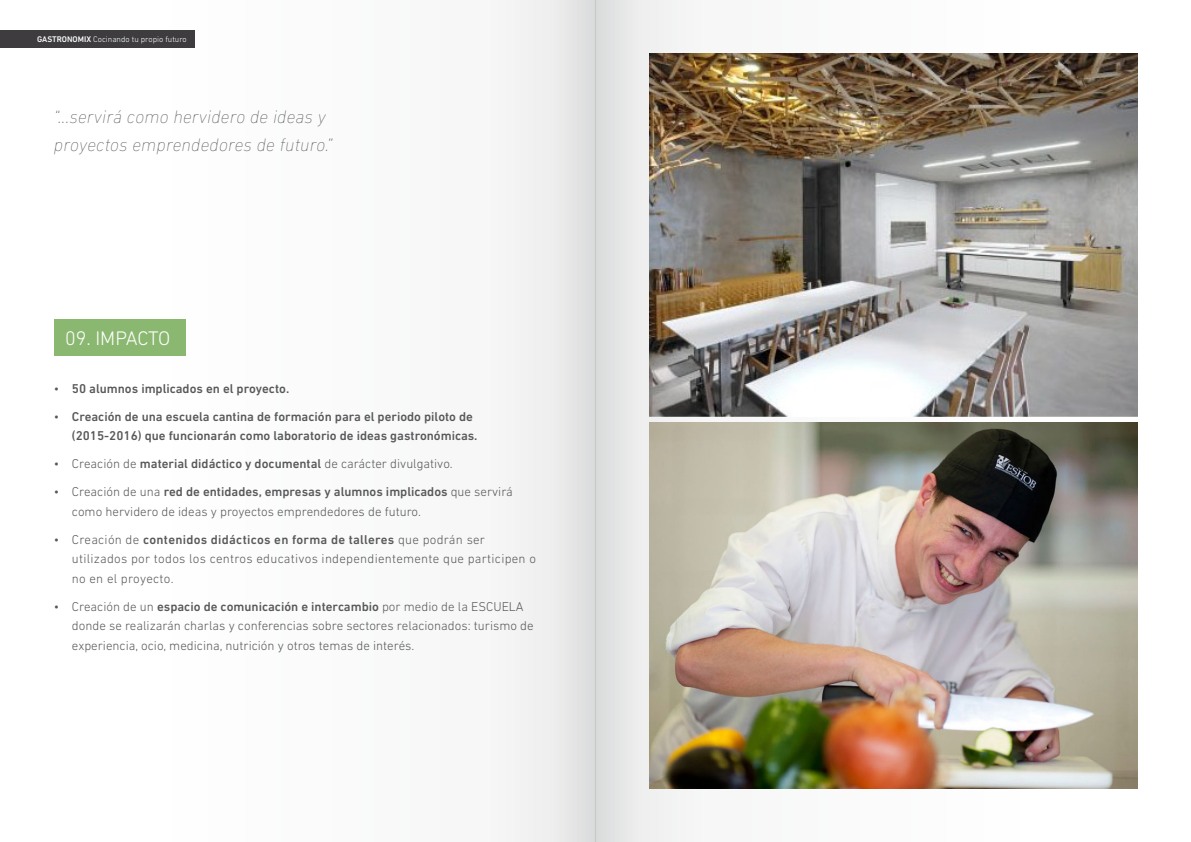
<style>
.page{position:relative;width:1191px;height:842px;background:#fff}
.page>*{position:absolute;margin:0;border:0;box-sizing:border-box;transform-origin:0 0}
.t1{font:300 20px "DIN Next LT Pro";letter-spacing:-.005em;color:#fff}
.t2{font:italic 200 18.5px/27.7px "DIN Next LT Pro";letter-spacing:.01em;color:#58585a}
.t3{font:300 13px/19.5px "DIN Next LT Pro";color:#58585a}
.t4{font:500 13px/19.5px "DIN Next LT Pro";color:#58585a}
.t5{font:300 13px/19.5px "DIN Next LT Pro";letter-spacing:.02em;color:#58585a}
.t6{font:300 8.3px "DIN Next LT Pro";color:#fff}
.s1{font-weight:500}
.s2{font-weight:300}
</style>
<div class="page">
<div style="left:163px;top:0;width:432px;height:842px;background:linear-gradient(to right,#fff,#eceded)"></div>
<svg style="left:596px;top:0;width:431px;height:842px"></svg>
<hr style="left:595px;top:0;width:1px;height:842px;background:#c6c7c8">
<div style="left:54px;top:319px;width:131px;height:37px;background:#8bb871"></div>
<div style="left:0;top:30px;width:194px;height:18px;background:#3e3c3f"></div>
<img style="left:649px;top:54px;width:488px;height:363px">
<img style="left:649px;top:422px;width:488px;height:366px">
<p class="t6" style="left:37px;top:34px;width:151px"><span class="s1">GASTRONOMIX</span> Cocinando tu propio futuro</p>
<h2 class="t2" style="left:54px;top:103px;width:280px">“...servirá como hervidero de ideas y proyectos emprendedores de futuro.”</h2>
<h1 class="t1" style="left:65px;top:326px;width:107px">09. Impacto</h1>
<p class="t4" style="left:54px;top:378px;width:237px"><span class="s2">•</span> 50 alumnos implicados en el proyecto.</p>
<p class="t4" style="left:72px;top:406px;width:407px;text-indent:-18px"><span class="s2">•</span> Creación de una escuela cantina de formación para el periodo piloto de (2015-2016) que funcionarán como laboratorio de ideas gastronómicas.</p>
<p class="t3" style="left:54px;top:454px;width:400px">• Creación de <span class="s1">material didáctico y documental</span> de carácter divulgativo.</p>
<p class="t3" style="left:72px;top:482px;width:442px;text-indent:-18px">• Creación de una <span class="s1">red de entidades, empresas y alumnos implicados</span> que servirá como hervidero de ideas y proyectos emprendedores de futuro.</p>
<p class="t5" style="left:72px;top:529px;width:465px;text-indent:-18px">• Creación de <span class="s1">contenidos didácticos en forma de talleres</span> que podrán ser utilizados por todos los centros educativos independientemente que participen o no en el proyecto.</p>
<p class="t3" style="left:72px;top:596px;width:463px;text-indent:-18px">• Creación de un <span class="s1">espacio de comunicación e intercambio</span> por medio de la ESCUELA donde se realizarán charlas y conferencias sobre sectores relacionados: turismo de experiencia, ocio, medicina, nutrición y otros temas de interés.</p>
</div>
